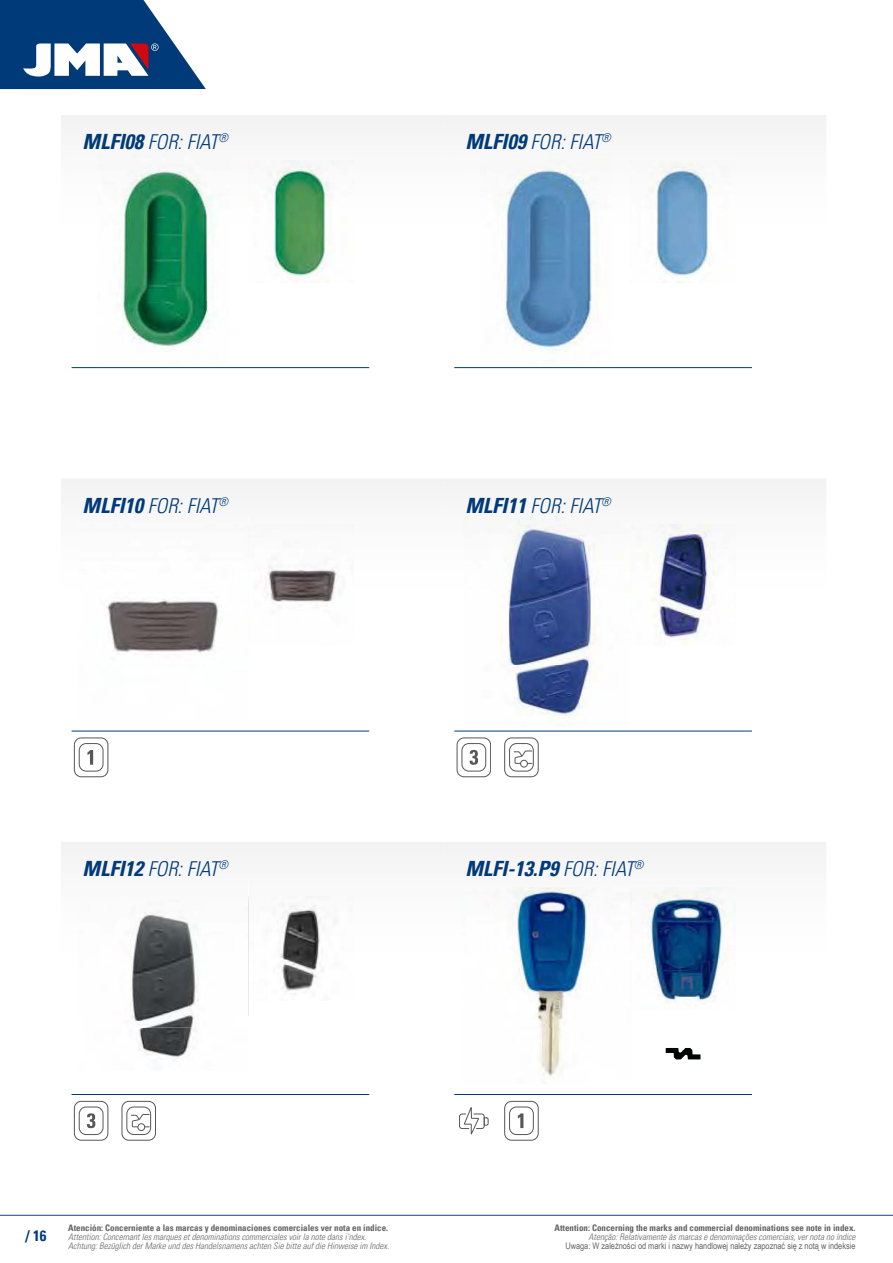
<style>
.page{position:relative;width:893px;height:1263px;background:#fff}
.page>*{position:absolute;margin:0;border:0;box-sizing:border-box;transform-origin:0 0}
.t1{font:italic 700 condensed 21px "Univers LT Std";color:#003a78}
.t2{font:italic 300 condensed 20.55px "Univers LT Std";color:#003a78}
.t3{font:700 condensed 15px "Univers LT Std";color:#003a78}
.t4{font:italic 300 condensed 9px/9px "Univers LT Std";color:#646363}
.t5{font:700 condensed 9px "Univers LT Std";color:#646363}
.t6{font:9px "Arial Narrow";color:#646363}
.s1{font-weight:700;font-size:21px}
.s2{font-weight:300;font-size:20.55px}
</style>
<div class="page">
<hr style="left:0;top:1215px;width:893px;height:1px;background:#1d3d90">
<svg style="left:0;top:0;width:206px;height:89px"></svg>
<img style="left:248px;top:161px;width:105px;height:121px">
<img style="left:98px;top:154px;width:131px;height:198px">
<hr style="left:72px;top:367px;width:297px;height:1px;background:#003a78">
<img style="left:631px;top:161px;width:105px;height:121px">
<img style="left:480px;top:154px;width:132px;height:198px">
<hr style="left:454px;top:367px;width:298px;height:1px;background:#003a78">
<img style="left:249px;top:524px;width:104px;height:106px">
<img style="left:78px;top:524px;width:170px;height:140px">
<hr style="left:72px;top:731px;width:297px;height:1px;background:#003a78">
<div style="left:74px;top:737px;width:34px;height:40px;border:1px solid #575756;border-radius:7px"></div>
<div style="left:79px;top:743px;width:24px;height:28px;border:1px solid #575756;border-radius:7px"></div>
<svg style="left:88px;top:750px;width:5px;height:15px"></svg>
<img style="left:631px;top:525px;width:105px;height:120px">
<img style="left:463px;top:518px;width:166px;height:198px">
<hr style="left:454px;top:731px;width:298px;height:1px;background:#003a78">
<div style="left:457px;top:737px;width:34px;height:40px;border:1px solid #575756;border-radius:7px"></div>
<div style="left:462px;top:743px;width:24px;height:28px;border:1px solid #575756;border-radius:7px"></div>
<svg style="left:470px;top:750px;width:8px;height:15px"></svg>
<div style="left:504px;top:737px;width:35px;height:40px;border:1px solid #575756;border-radius:7px"></div>
<div style="left:509px;top:743px;width:25px;height:28px;border:1px solid #575756;border-radius:7px"></div>
<div style="left:520px;top:760px;width:8px;height:7px;border:1px solid #575756;border-radius:50%"></div>
<svg style="left:513px;top:750px;width:20px;height:14px"></svg>
<img style="left:249px;top:896px;width:104px;height:105px">
<img style="left:78px;top:881px;width:170px;height:189px">
<svg style="left:248px;top:1001px;width:1px;height:15px"></svg>
<img style="left:248px;top:900px;width:1px;height:101px">
<img style="left:78px;top:900px;width:170px;height:128px">
<hr style="left:72px;top:1094px;width:297px;height:1px;background:#003a78">
<div style="left:74px;top:1101px;width:34px;height:39px;border:1px solid #575756;border-radius:7px"></div>
<div style="left:79px;top:1106px;width:24px;height:29px;border:1px solid #575756;border-radius:7px"></div>
<svg style="left:87px;top:1113px;width:8px;height:15px"></svg>
<div style="left:122px;top:1101px;width:34px;height:39px;border:1px solid #575756;border-radius:7px"></div>
<div style="left:126px;top:1106px;width:25px;height:29px;border:1px solid #575756;border-radius:7px"></div>
<div style="left:137px;top:1123px;width:8px;height:8px;border:1px solid #575756;border-radius:50%"></div>
<svg style="left:131px;top:1114px;width:19px;height:13px"></svg>
<img style="left:632px;top:888px;width:104px;height:121px">
<img style="left:461px;top:881px;width:170px;height:198px">
<img style="left:461px;top:887px;width:170px;height:141px">
<svg style="left:665px;top:1048px;width:36px;height:12px"></svg>
<hr style="left:454px;top:1094px;width:298px;height:1px;background:#003a78">
<svg style="left:459px;top:1107px;width:30px;height:28px"></svg>
<div style="left:504px;top:1101px;width:35px;height:39px;border:1px solid #575756;border-radius:7px"></div>
<div style="left:509px;top:1106px;width:25px;height:29px;border:1px solid #575756;border-radius:7px"></div>
<svg style="left:518px;top:1113px;width:5px;height:15px"></svg>
<h2 class="t2" style="left:83px;top:130px;width:147px"><span class="s1">MLFI08</span> FOR: FIAT<sup>®</sup></h2>
<h2 class="t2" style="left:465px;top:130px;width:147px"><span class="s1">MLFI09</span> FOR: FIAT<sup>®</sup></h2>
<h2 class="t2" style="left:83px;top:493px;width:147px"><span class="s1">MLFI10</span> FOR: FIAT<sup>®</sup></h2>
<h2 class="t2" style="left:465px;top:493px;width:147px"><span class="s1">MLFI11</span> FOR: FIAT<sup>®</sup></h2>
<h2 class="t2" style="left:83px;top:856px;width:147px"><span class="s1">MLFI12</span> FOR: FIAT<sup>®</sup></h2>
<h1 class="t1" style="left:465px;top:856px;width:180px">MLFI-13.P9 <span class="s2">FOR: FIAT</span><sup>®</sup></h1>
<h3 class="t3" style="left:26px;top:1227px;width:22px">/ 16</h3>
<p class="t5" style="left:68px;top:1222px;width:321px">Atención: Concerniente a las marcas y denominaciones comerciales ver nota en índice.</p>
<p class="t4" style="left:68px;top:1232px;width:322px">Attention: Concernant les marques et denominations commerciales voir la note dans i’ndex.<br>Achtung: Bezüglich der Marke und des Handelsnamens achten Sie bitte auf die Hinweise im Index.</p>
<p class="t5" style="left:554px;top:1222px;width:302px">Attention: Concerning the marks and commercial denominations see note in index.</p>
<p class="t4" style="left:589px;top:1232px;width:268px">Atenção: Relativamente às marcas e denominações comerciais, ver nota no índice</p>
<p class="t6" style="left:565px;top:1239px;width:291px">Uwaga: W zależności od marki i nazwy handlowej należy zapoznać się z notą w indeksie</p>
</div>
